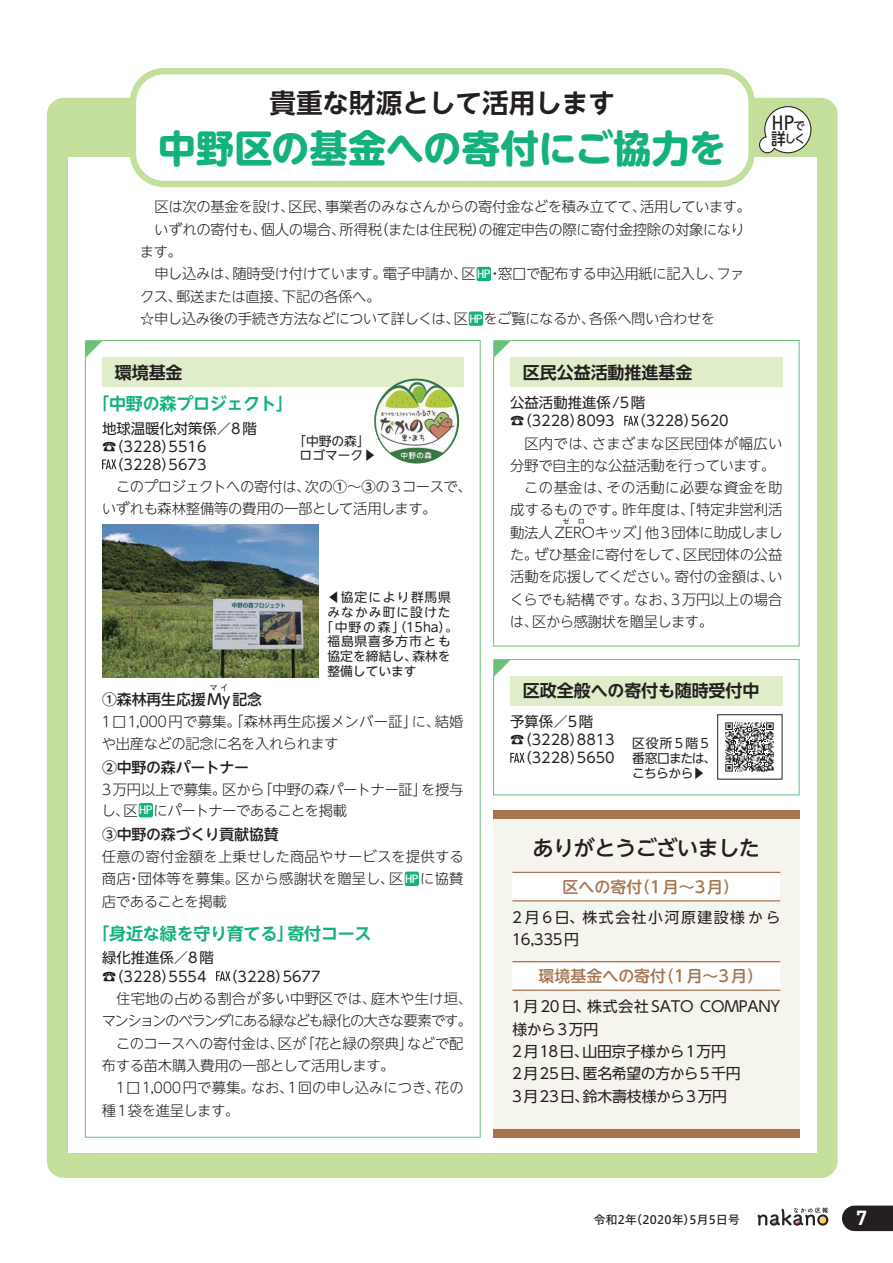
<style>
.page{position:relative;width:893px;height:1263px;background:#fff}
.page>*{position:absolute;margin:0;border:0;box-sizing:border-box;transform-origin:0 0}
._2_見出し{font:700 38.25px "UD Shin M Go Pr 6";letter-spacing:-.005em;color:#13b27b}
._2_見出し-2{font:700 26.55px "UD Shin Go NT Pr 6 N De";color:#231f20}
.t1{font:500 21.3px "UD Shin Go NT Pr 6 N";letter-spacing:-.03em;color:#231f20}
.t2{font:700 20.25px "DIN";color:#fff}
.t3{font:condensed 20.1px "Univers";color:#231f20}
.t4{font:700 16.95px "UD Shin Go NT Pr 6 N De";letter-spacing:-.015em;color:#13b27b}
.t5{font:700 16.95px "UD Shin Go NT Pr 6 N De";letter-spacing:-.005em;color:#231f20}
.t6{font:500 15.9px "UD Shin M Go Pr 6";color:#a6744f}
.本文{font:14.85px/22.4px "UD Shin Go NT Pr 6 N";letter-spacing:-.01em;color:#231f20}
.t7{font:500 14.85px "UD Shin Go NT Pr 6 N";letter-spacing:-.01em;color:#231f20}
.本文-2{font:14.85px/22.4px "UD Shin Go NT Pr 6 N";letter-spacing:.105em;color:#231f20}
._7-2{font:300 14.4px/22.4px "UD Shin Go NT Pr 6 N";letter-spacing:-.015em;color:#231f20}
.本文-3{font:300 14.4px/22.4px "UD Shin Go NT Pr 6 N";letter-spacing:-.025em;color:#231f20}
.問い合わせ_共通{font:14.4px "UD Shin Go NT Pr 6 N";color:#231f20}
._7-2-2{font:300 14.4px/22.4px "UD Shin Go NT Pr 6 N";letter-spacing:-.055em;color:#231f20;text-align:right}
._7-2-3{font:300 14.4px/22.4px "UD Shin Go NT Pr 6 N";letter-spacing:.01em;color:#231f20}
._7-2-4{font:300 14.4px "UD Shin Go NT Pr 6 N";letter-spacing:-.035em;color:#231f20}
.問い合わせ_共通-2{font:12.75px "UD Shin Go NT Pr 6 N";letter-spacing:.055em;color:#231f20}
._7-2-5{font:12.75px/14.9px "UD Shin Go NT Pr 6 N";letter-spacing:-.035em;color:#231f20}
.問い合わせ_共通-3{font:12.75px "UD Shin Go NT Pr 6 N";letter-spacing:.035em;color:#231f20}
.問い合わせ_共通-4{font:12.75px "UD Shin Go NT Pr 6 N";letter-spacing:.11em;color:#231f20}
.問い合わせ_共通-5{font:12.75px "UD Shin Go NT Pr 6 N";letter-spacing:.005em;color:#231f20}
.問い合わせ_共通-6{font:12.75px "UD Shin Go NT Pr 6 N";letter-spacing:.085em;color:#231f20}
.問い合わせ_共通-7{font:12.75px "UD Shin Go NT Pr 6 N";color:#231f20}
.t8{font:11.7px "Hiragino UD Sans F Std W5";letter-spacing:.025em;color:#231f20}
.t9{font:condensed 11.7px "Univers";letter-spacing:-.1em;color:#fff;scale:1.11 1}
.t10{font:500 11.55px "UD Shin M Go Pr 6";color:#231f20;scale:.93 1}
.t11{font:500 8.55px "UD Shin Go NT Pr 6 N";color:#231f20}
._7-2-6{font:300 7.2px "UD Shin Go NT Pr 6 N";color:#231f20}
.s1{font-family:"UD Shin M Go Pr 6";font-weight:500;font-stretch:normal;font-size:11.55px}
.s2{font-size:16.5px}
.s3{font-weight:500}
</style>
<div class="page">
<svg style="left:842px;top:1205px;width:51px;height:26px"></svg>
<svg style="left:758px;top:1207px;width:70px;height:18px"></svg>
<hr style="left:0;top:0;width:1px;height:1263px;background:#fefbe2">
<div style="left:47px;top:98px;width:791px;height:1080px;background:#c4df9b;border-radius:17px"></div>
<div style="left:68px;top:157px;width:748px;height:995px;background:#fff"></div>
<div style="left:477px;top:267px;width:14px;height:14px;background:#13b27b;border-radius:2px"></div>
<div style="left:469px;top:311px;width:14px;height:15px;background:#13b27b;border-radius:2px"></div>
<div style="left:133px;top:71px;width:619px;height:113px;background:#fff;border-radius:31px"></div>
<div style="left:130px;top:68px;width:625px;height:119px;border:6px solid #c4df9b;border-radius:31px"></div>
<svg style="left:493px;top:340px;width:307px;height:307px"></svg>
<div style="left:510px;top:357px;width:272px;height:30px;background:#dfedcb"></div>
<svg style="left:624px;top:416px;width:15px;height:10px"></svg>
<svg style="left:493px;top:340px;width:17px;height:17px"></svg>
<svg style="left:493px;top:659px;width:307px;height:136px"></svg>
<svg style="left:759px;top:106px;width:53px;height:48px"></svg>
<div style="left:493px;top:810px;width:306px;height:327px;background:#f5f4ed"></div>
<div style="left:493px;top:810px;width:306px;height:9px;background:#a6744f"></div>
<div style="left:493px;top:1129px;width:306px;height:8px;background:#a6744f"></div>
<div style="left:512px;top:872px;width:268px;height:29px;background:#fff"></div>
<hr style="left:512px;top:872px;width:268px;height:1px;background:#a6744f">
<hr style="left:512px;top:900px;width:268px;height:1px;background:#a6744f">
<div style="left:512px;top:961px;width:268px;height:30px;background:#fff"></div>
<hr style="left:512px;top:961px;width:268px;height:1px;background:#a6744f">
<hr style="left:512px;top:989px;width:268px;height:2px;background:#a6744f">
<svg style="left:85px;top:340px;width:396px;height:798px"></svg>
<div style="left:102px;top:357px;width:361px;height:30px;background:#dfedcb"></div>
<svg style="left:102px;top:459px;width:14px;height:10px"></svg>
<img style="left:374px;top:378px;width:85px;height:85px;border-radius:43px">
<svg style="left:85px;top:340px;width:17px;height:17px"></svg>
<div style="left:139px;top:803px;width:14px;height:14px;background:#13b27b;border-radius:2px"></div>
<div style="left:405px;top:872px;width:14px;height:14px;background:#13b27b;border-radius:2px"></div>
<img style="left:102px;top:525px;width:217px;height:153px">
<svg style="left:216px;top:971px;width:14px;height:10px"></svg>
<div style="left:718px;top:715px;width:64px;height:64px;background:#fff"></div>
<img style="left:725px;top:722px;width:49px;height:50px">
<div style="left:717px;top:714px;width:65px;height:65px;border:1px solid #231f20"></div>
<p class="_2_見出し-2" style="left:269px;top:81px;width:347px">貴重な財源として活用します</p>
<p class="_2_見出し" style="left:158px;top:116px;width:570px">中野区の基金への寄付にご協力を</p>
<p class="本文-3" style="left:154px;top:195px;width:598px">区は次の基金を設け、区民、事業者のみなさんからの寄付金などを積み立てて、活用しています。</p>
<p class="本文-3" style="left:140px;top:218px;width:606px;text-indent:14px">いずれの寄付も、個人の場合、所得税（または住民税）の確定申告の際に寄付金控除の対象になります。</p>
<p class="本文-3" style="left:154px;top:262px;width:323px">申し込みは、随時受け付けています。電子申請か、区</p>
<p class="t9" style="left:477px;top:267px;width:14px">HP</p>
<p class="本文-3" style="left:488px;top:262px;width:258px">・窓口で配布する申込用紙に記入し、ファ</p>
<p class="本文-3" style="left:140px;top:285px;width:242px">クス、郵送または直接、下記の各係へ。</p>
<p class="本文-3" style="left:140px;top:307px;width:329px">☆申し込み後の手続き方法などについて詳しくは、区</p>
<p class="t9" style="left:469px;top:311px;width:14px">HP</p>
<p class="本文-3" style="left:484px;top:307px;width:233px">をご覧になるか、各係へ問い合わせを</p>
<p class="t3" style="left:771px;top:110px;width:35px">HP<span class="s1">で</span></p>
<p class="t10" style="left:771px;top:129px;width:38px"><span class="s2">詳</span>しく</p>
<p class="t5" style="left:115px;top:358px;width:69px">環境基金</p>
<p class="t4" style="left:92px;top:390px;width:203px">「中野の森プロジェクト」</p>
<p class="問い合わせ_共通" style="left:102px;top:416px;width:156px">地球温暖化対策係／8階</p>
<p class="問い合わせ_共通" style="left:102px;top:435px;width:106px">☎（3228）5516</p>
<p class="問い合わせ_共通" style="left:109px;top:453px;width:99px">（3228）5673</p>
<p class="_7-2" style="left:102px;top:475px;width:372px;text-indent:14px">このプロジェクトヘの寄付は、次の<span class="s3">①</span>～<span class="s3">③</span>の3コースで、いずれも森林整備等の費用の一部として活用します。</p>
<p class="問い合わせ_共通-2" style="left:293px;top:430px;width:84px">「中野の森」　</p>
<p class="問い合わせ_共通-2" style="left:300px;top:445px;width:78px">ロゴマーク▶︎</p>
<p class="t11" style="left:210px;top:680px;width:20px">マイ</p>
<p class="t7" style="left:102px;top:687px;width:162px">①森林再生応援My記念</p>
<p class="問い合わせ_共通-4" style="left:327px;top:587px;width:125px">◀︎協定により群馬県</p>
<p class="問い合わせ_共通-6" style="left:327px;top:601px;width:125px">みなかみ町に設けた</p>
<p class="問い合わせ_共通-3" style="left:320px;top:616px;width:139px">「中野の森」（15ha）。</p>
<p class="問い合わせ_共通-2" style="left:327px;top:631px;width:125px">福島県喜多方市とも</p>
<p class="問い合わせ_共通-5" style="left:327px;top:646px;width:125px">協定を締結し、森林を</p>
<p class="問い合わせ_共通-7" style="left:327px;top:661px;width:91px">整備しています</p>
<p class="_7-2" style="left:102px;top:709px;width:363px">1口1,000円で募集。「森林再生応援メンバー証」に、結婚や出産などの記念に名を入れられます</p>
<p class="t7" style="left:102px;top:755px;width:148px">②中野の森パートナー</p>
<p class="_7-2" style="left:101px;top:779px;width:364px;line-height:20.5px">3万円以上で募集。区から「中野の森パートナー証」を授与し、区</p>
<p class="t9" style="left:139px;top:803px;width:14px">HP</p>
<p class="_7-2-4" style="left:153px;top:798px;width:195px">にパートナーであることを掲載</p>
<p class="t7" style="left:102px;top:822px;width:178px">③中野の森づくり貢献協賛</p>
<p class="_7-2-3" style="left:102px;top:845px;width:363px">任意の寄付金額を上乗せした商品やサービスを提供する商店・団体等を募集。区から感謝状を贈呈し、区</p>
<p class="t9" style="left:405px;top:871px;width:14px">HP</p>
<p class="_7-2" style="left:420px;top:867px;width:45px">に協賛</p>
<p class="_7-2-4" style="left:102px;top:889px;width:126px">店であることを掲載</p>
<p class="t4" style="left:92px;top:920px;width:281px">「身近な緑を守り育てる」寄付コース</p>
<p class="問い合わせ_共通" style="left:102px;top:946px;width:113px">緑化推進係／8階</p>
<p class="問い合わせ_共通" style="left:102px;top:964px;width:220px">☎（3228）5554 （3228）5677</p>
<p class="_7-2-2" style="left:102px;top:987px;width:372px">住宅地の占める割合が多い中野区では、庭木や生け垣、マンションのベランダにある緑なども緑化の大きな要素です。</p>
<p class="_7-2" style="left:102px;top:1031px;width:363px;text-indent:14px">このコースヘの寄付金は、区が「花と緑の祭典」などで配布する苗木購入費用の一部として活用します。</p>
<p class="_7-2" style="left:102px;top:1076px;width:363px;text-indent:14px">1口1,000円で募集。なお、1回の申し込みにつき、花の種1袋を進呈します。</p>
<p class="t5" style="left:523px;top:358px;width:171px">区民公益活動推進基金</p>
<p class="問い合わせ_共通" style="left:510px;top:391px;width:151px">公益活動推進係/5階　</p>
<p class="問い合わせ_共通" style="left:510px;top:409px;width:220px">☎（3228）8093 （3228）5620</p>
<p class="_7-2" style="left:510px;top:431px;width:274px;text-indent:14px">区内では、さまざまな区民団体が幅広い分野で自主的な公益活動を行っています。</p>
<p class="_7-2" style="left:510px;top:476px;width:274px;text-align:justify;text-indent:14px">この基金は、その活動に必要な資金を助成するものです。昨年度は、「特定非営利活動法人ZEROキッズ」他3団体に助成しまし</p>
<p class="_7-2-6" style="left:563px;top:516px;width:24px">ゼ ロ</p>
<p class="_7-2" style="left:510px;top:543px;width:274px;text-align:justify">た。ぜひ基金に寄付をして、区民団体の公益活動を応援してください。寄付の金額は、いくらでも結構です。なお、3万円以上の場合は、区から感謝状を贈呈します。</p>
<p class="t5" style="left:523px;top:677px;width:238px">区政全般への寄付も随時受付中</p>
<p class="問い合わせ_共通" style="left:510px;top:710px;width:99px">予算係／5階　</p>
<p class="問い合わせ_共通" style="left:510px;top:728px;width:106px">☎（3228）8813</p>
<p class="問い合わせ_共通" style="left:517px;top:746px;width:99px">（3228）5650</p>
<p class="_7-2-5" style="left:632px;top:735px;width:86px">区役所5階5番窓口または、こちらから▶</p>
<p class="t1" style="left:533px;top:831px;width:229px">ありがとうございました</p>
<p class="t6" style="left:563px;top:873px;width:178px">区への寄付（1月～3月）</p>
<p class="本文-2" style="left:512px;top:906px;width:270px">2月6日、株式会社小河原建設様から<br>16,335円</p>
<p class="t6" style="left:539px;top:962px;width:226px">環境基金への寄付（1月～3月）</p>
<p class="本文" style="left:512px;top:995px;width:270px">1月20日、株式会社 SATO COMPANY様から3万円</p>
<p class="本文" style="left:512px;top:1040px;width:215px">2月18日、山田京子様から1万円</p>
<p class="本文" style="left:512px;top:1062px;width:230px">2月25日、匿名希望の方から5千円</p>
<p class="本文" style="left:512px;top:1084px;width:216px">3月23日、鈴木壽枝様から3万円</p>
<p class="t8" style="left:594px;top:1211px;width:148px">令和2年（2020年）5月5日号</p>
<h3 class="t2" style="left:856px;top:1205px;width:12px">7</h3>
</div>
